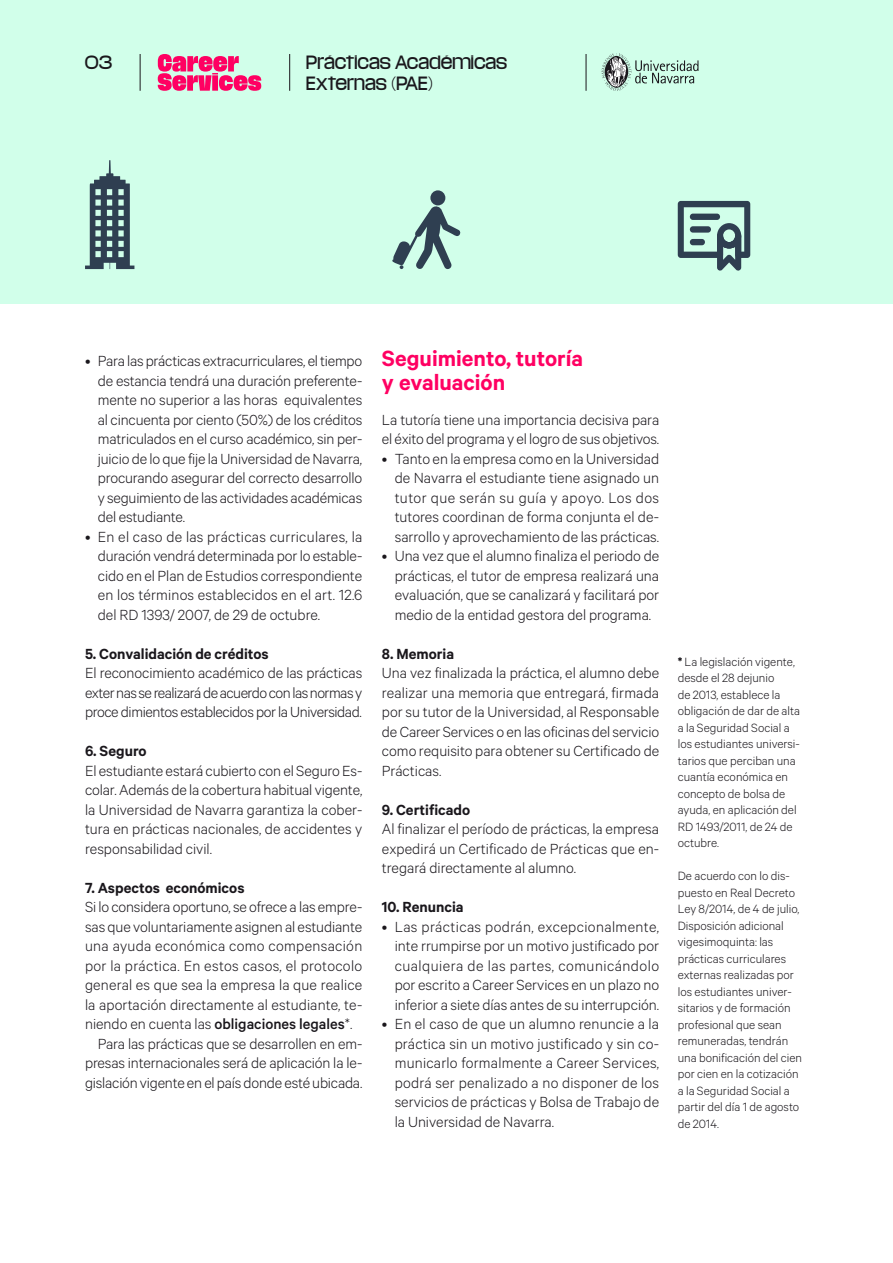
<style>
.page{position:relative;width:893px;height:1263px;background:#fff}
.page>*{position:absolute;margin:0;border:0;box-sizing:border-box;transform-origin:0 0}
.t1{font:600 24.75px "Calibre";color:#ff0062}
.t2{font:300 16.5px/19.5px "Calibre";color:#1a171c;text-align:justify}
.t3{font:600 16.5px "Calibre";color:#1a171c}
.t4{font:300 16.5px "Libe Sans";letter-spacing:.04em;color:#1a171c}
.t5{font:300 13.5px/16.5px "Calibre";color:#1a171c}
.s1{font-weight:500}
.s2{font-weight:700}
</style>
<div class="page">
<div style="left:0;top:0;width:893px;height:303px;background:#d1ffea"></div>
<svg style="left:678px;top:201px;width:72px;height:70px"></svg>
<hr style="left:140px;top:54px;width:1px;height:37px;background:#1a171c">
<hr style="left:289px;top:54px;width:1px;height:37px;background:#1a171c">
<svg style="left:158px;top:54px;width:103px;height:37px"></svg>
<hr style="left:586px;top:54px;width:1px;height:37px;background:#1a171c">
<svg style="left:601px;top:53px;width:97px;height:38px"></svg>
<svg style="left:85px;top:160px;width:49px;height:109px"></svg>
<div style="left:430px;top:190px;width:15px;height:15px;background:#2f3f51;border-radius:50%"></div>
<svg style="left:392px;top:205px;width:69px;height:64px"></svg>
<p class="t4" style="left:85px;top:53px;width:28px">03</p>
<p class="t4" style="left:306px;top:53px;width:202px">Prácticas Académicas</p>
<p class="t4" style="left:306px;top:74px;width:128px">Externas (PAE)</p>
<p class="t2" style="left:98px;top:350px;width:266px;text-indent:-13px">• Para las prácticas extracurriculares, eltiempo de estancia tendrá una duración preferente&shy;mente no superior a las horas equivalentes al cincuenta por ciento (50%) de los créditos matriculados en el curso académico, sin per&shy;juicio de lo que fije laUniversidad deNavarra, procurando asegurar del correcto desarrollo y seguimiento de las actividades académicas del estudiante.</p>
<p class="t2" style="left:98px;top:526px;width:266px;text-indent:-13px">• En el caso de las prácticas curriculares, la duración vendrá determinada porlo estable&shy;cido en el Plan de Estudios correspondiente en los términos establecidos en el art. 12.6 del RD 1393/ 2007, de 29 de octubre.</p>
<p class="t3" style="left:85px;top:644px;width:185px">5. Convalidación de créditos</p>
<p class="t2" style="left:85px;top:662px;width:279px">El reconocimiento académico de las prácticas externasserealizarádeacuerdoconlasnormasy proce dimientos establecidos porlaUniversidad.</p>
<p class="t3" style="left:85px;top:741px;width:63px">6. Seguro</p>
<p class="t2" style="left:85px;top:760px;width:279px">El estudiante estará cubierto con el Seguro Es&shy;colar.Además de la cobertura habitual vigente, la Universidad de Navarra garantiza la cober&shy;tura en prácticas nacionales, de accidentes y responsabilidad civil.</p>
<p class="t3" style="left:85px;top:878px;width:161px">7. Aspectos económicos</p>
<p class="t2" style="left:85px;top:896px;width:279px">Si lo considera oportuno,se ofrece a las empre&shy;sas que voluntariamente asignen al estudiante una ayuda económica como compensación por la práctica. En estos casos, el protocolo general es que sea la empresa la que realice la aportación directamente al estudiante, te&shy;niendo en cuenta las <span class="s1">obligaciones legales</span>*.</p>
<p class="t2" style="left:85px;top:1033px;width:279px;text-indent:13px">Para las prácticas que se desarrollen en em&shy;presas internacionales será de aplicación la le&shy;gislación vigente en el país donde esté ubicada.</p>
<p class="t1" style="left:382px;top:344px;width:203px">Seguimiento, tutoría</p>
<p class="t1" style="left:382px;top:368px;width:125px">y evaluación</p>
<p class="t2" style="left:382px;top:409px;width:279px">La tutoría tiene una importancia decisiva para el éxito del programa y el logro de sus objetivos.</p>
<p class="t2" style="left:395px;top:448px;width:266px;text-indent:-13px">• Tanto en la empresa como en laUniversidad de Navarra el estudiante tiene asignado un tutor que serán su guía y apoyo. Los dos tutores coordinan de forma conjunta el de&shy;sarrollo y aprovechamiento de las prácticas.</p>
<p class="t2" style="left:395px;top:545px;width:266px;text-indent:-13px">• Una vez que el alumno finaliza el periodo de prácticas, el tutor de empresa realizará una evaluación, que se canalizará y facilitará por medio de la entidad gestora del programa.</p>
<p class="t3" style="left:382px;top:644px;width:74px">8. Memoria</p>
<p class="t2" style="left:382px;top:662px;width:279px">Una vez finalizada la práctica, el alumno debe realizar una memoria que entregará, firmada por su tutor de la Universidad, al Responsable deCareer Services o en las oficinas delservicio como requisito para obtener su Certificado de Prácticas.</p>
<p class="t3" style="left:382px;top:800px;width:90px">9. Certificado</p>
<p class="t2" style="left:382px;top:818px;width:279px">Al finalizar el período de prácticas, la empresa expedirá un Certificado de Prácticas que en&shy;tregará directamente al alumno.</p>
<p class="t3" style="left:382px;top:897px;width:83px">10. Renuncia</p>
<p class="t2" style="left:395px;top:916px;width:266px;text-indent:-13px">• Las prácticas podrán, excepcionalmente, inte rrumpirse por un motivo justificado por cualquiera de las partes, comunicándolo por escrito a Career Services en un plazo no inferior a siete días antes de su interrupción.</p>
<p class="t2" style="left:395px;top:1013px;width:266px;text-indent:-13px">• En el caso de que un alumno renuncie a la práctica sin un motivo justificado y sin co&shy;municarlo formalmente a Career Services, podrá ser penalizado a no disponer de los servicios de prácticas y Bolsa de Trabajo de la Universidad de Navarra.</p>
<p class="t5" style="left:678px;top:653px;width:124px"><span class="s2">*</span> La legislación vigente, desde el 28 dejunio<br>de 2013, establece la obligación de dar de alta a la Seguridad Social a los estudiantes universi&shy;tarios que perciban una cuantía económica en concepto de bolsa de ayuda, en aplicación del<br>RD 1493/2011, de 24 de octubre.</p>
<p class="t5" style="left:678px;top:867px;width:126px">De acuerdo con lo dis&shy;puesto en Real Decreto<br>Ley 8/2014, de 4 de julio,<br>Disposición adicional vigesimoquinta: las prácticas curriculares externas realizadas por los estudiantes univer&shy;sitarios y de formación profesional que sean remuneradas, tendrán una bonificación del cien por cien en la cotización a la Seguridad Social a partir del día 1 de agosto de 2014.</p>
</div>
